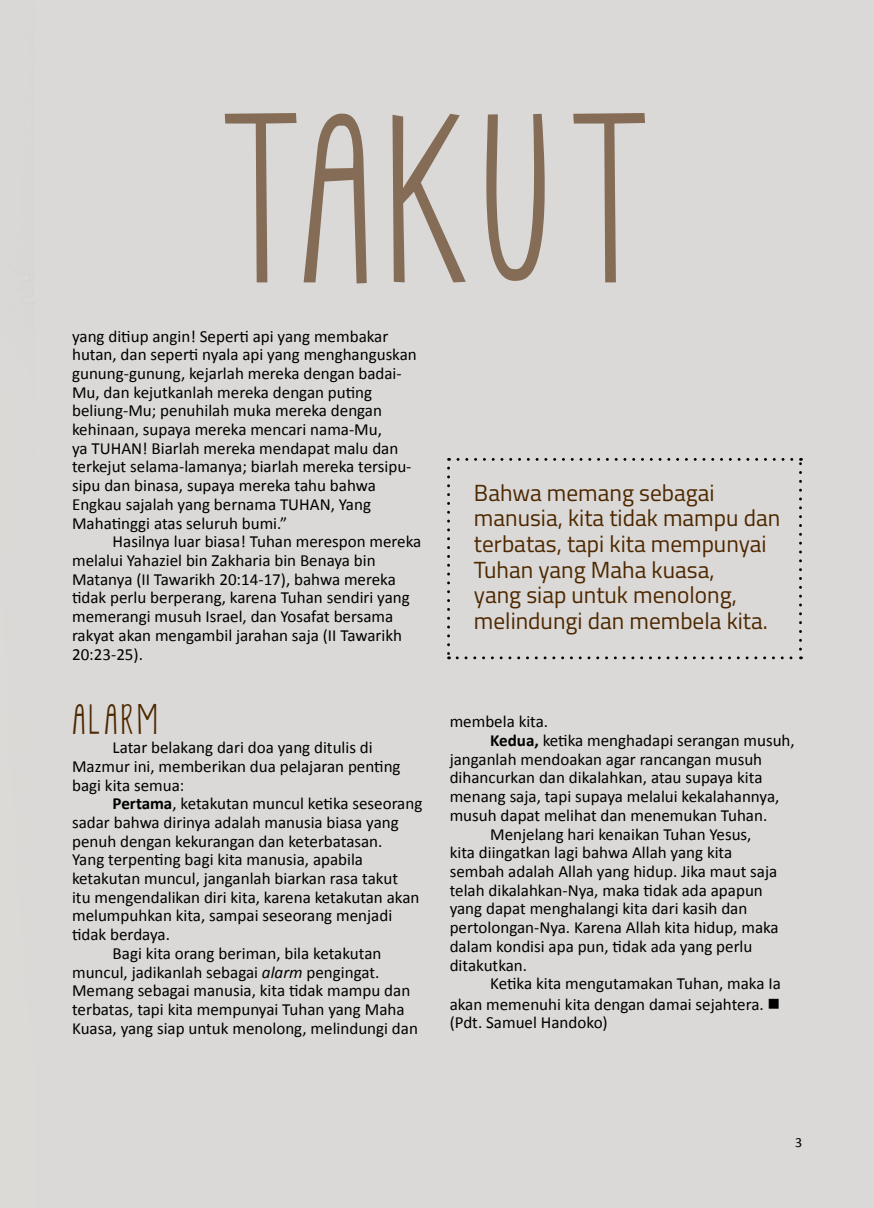
<style>
.page{position:relative;width:874px;height:1208px;background:#fff}
.page>*{position:absolute;margin:0;border:0;box-sizing:border-box;transform-origin:0 0}
.t1{font:192.2px "KG Skinny Latte";color:#856c56}
.t2{font:34px "KG Skinny Latte";color:#4e2800}
.t3{font:23.4px/25.6px "Titillium";color:#4e2800}
.t4{font:17px/18.8px "Calibri";color:#000}
.t5{font:14px "Calibri";color:#000}
.s1{font-weight:700}
.s2{font-style:italic}
</style>
<div class="page">
<div style="left:0;top:0;width:873px;height:1208px;background:#dad9d7"></div>
<svg style="left:447px;top:468px;width:2px;height:191px"></svg>
<svg style="left:457px;top:656px;width:344px;height:3px"></svg>
<svg style="left:799px;top:458px;width:2px;height:191px"></svg>
<svg style="left:448px;top:458px;width:343px;height:3px"></svg>
<h1 class="t1" style="left:219px;top:76px;width:339px">TAKUT</h1>
<p class="t4" style="left:72px;top:326px;width:346px">yang ditiup angin! Seperti api yang membakar hutan, dan seperti nyala api yang menghanguskan gunung-gunung, kejarlah mereka dengan badai-Mu, dan kejutkanlah mereka dengan puting beliung-Mu; penuhilah muka mereka dengan kehinaan, supaya mereka mencari nama-Mu,<br>ya TUHAN! Biarlah mereka mendapat malu dan terkejut selama-lamanya; biarlah mereka tersipu&shy;sipu dan binasa, supaya mereka tahu bahwa Engkau sajalah yang bernama TUHAN, Yang Mahatinggi atas seluruh bumi.”</p>
<p class="t4" style="left:72px;top:532px;width:350px;text-indent:40px">Hasilnya luar biasa! Tuhan merespon mereka melalui Yahaziel bin Zakharia bin Benaya bin Matanya (II Tawarikh 20:14-17), bahwa mereka tidak perlu berperang, karena Tuhan sendiri yang memerangi musuh Israel, dan Yosafat bersama rakyat akan mengambil jarahan saja (II Tawarikh 20:23-25).</p>
<h2 class="t2" style="left:72px;top:698px;width:87px">ALARM</h2>
<p class="t4" style="left:72px;top:738px;width:330px;text-indent:40px">Latar belakang dari doa yang ditulis di<br>Mazmur ini, memberikan dua pelajaran penting bagi kita semua:</p>
<p class="t4" style="left:112px;top:794px;width:311px"><span class="s1">Pertama</span>, ketakutan muncul ketika seseorang</p>
<p class="t4" style="left:72px;top:813px;width:328px">sadar bahwa dirinya adalah manusia biasa yang</p>
<p class="t4" style="left:72px;top:831px;width:312px">penuh dengan kekurangan dan keterbatasan.</p>
<p class="t4" style="left:72px;top:850px;width:292px">Yang terpenting bagi kita manusia, apabila</p>
<p class="t4" style="left:72px;top:869px;width:327px">ketakutan muncul, janganlah biarkan rasa takut</p>
<p class="t4" style="left:72px;top:887px;width:349px">itu mengendalikan diri kita, karena ketakutan akan</p>
<p class="t4" style="left:72px;top:906px;width:321px">melumpuhkan kita, sampai seseorang menjadi</p>
<p class="t4" style="left:72px;top:925px;width:99px">tidak berdaya.</p>
<p class="t4" style="left:112px;top:944px;width:270px">Bagi kita orang beriman, bila ketakutan</p>
<p class="t4" style="left:72px;top:962px;width:309px">muncul, jadikanlah sebagai <span class="s2">alarm</span> pengingat.</p>
<p class="t4" style="left:72px;top:981px;width:339px">Memang sebagai manusia, kita tidak mampu dan</p>
<p class="t4" style="left:72px;top:1000px;width:334px">terbatas, tapi kita mempunyai Tuhan yang Maha</p>
<p class="t4" style="left:72px;top:1018px;width:347px">Kuasa, yang siap untuk menolong, melindungi dan</p>
<h3 class="t3" style="left:473px;top:478px;width:307px">Bahwa memang sebagai manusia, kita tidak mampu dan terbatas, tapi kita mempunyai<br>Tuhan yang Maha kuasa,<br>yang siap untuk menolong, melindungi dan membela kita.</h3>
<p class="t4" style="left:449px;top:712px;width:100px">membela kita.</p>
<p class="t4" style="left:490px;top:731px;width:306px"><span class="s1">Kedua,</span> ketika menghadapi serangan musuh,</p>
<p class="t4" style="left:449px;top:749px;width:314px">janganlah mendoakan agar rancangan musuh</p>
<p class="t4" style="left:449px;top:768px;width:314px">dihancurkan dan dikalahkan, atau supaya kita</p>
<p class="t4" style="left:449px;top:787px;width:331px">menang saja, tapi supaya melalui kekalahannya,</p>
<p class="t4" style="left:449px;top:806px;width:319px">musuh dapat melihat dan menemukan Tuhan.</p>
<p class="t4" style="left:490px;top:824px;width:262px">Menjelang hari kenaikan Tuhan Yesus,</p>
<p class="t4" style="left:449px;top:843px;width:284px">kita diingatkan lagi bahwa Allah yang kita</p>
<p class="t4" style="left:449px;top:862px;width:329px">sembah adalah Allah yang hidup. Jika maut saja</p>
<p class="t4" style="left:449px;top:880px;width:314px">telah dikalahkan-Nya, maka tidak ada apapun</p>
<p class="t4" style="left:449px;top:899px;width:299px">yang dapat menghalangi kita dari kasih dan</p>
<p class="t4" style="left:449px;top:918px;width:330px">pertolongan-Nya. Karena Allah kita hidup, maka</p>
<p class="t4" style="left:449px;top:936px;width:304px">dalam kondisi apa pun, tidak ada yang perlu</p>
<p class="t4" style="left:449px;top:955px;width:79px">ditakutkan.</p>
<p class="t4" style="left:490px;top:974px;width:292px">Ketika kita mengutamakan Tuhan, maka Ia</p>
<p class="t4" style="left:449px;top:994px;width:332px">akan memenuhi kita dengan damai sejahtera. ■ (Pdt. Samuel Handoko)</p>
<p class="t5" style="left:794px;top:1133px;width:9px">3</p>
</div>
